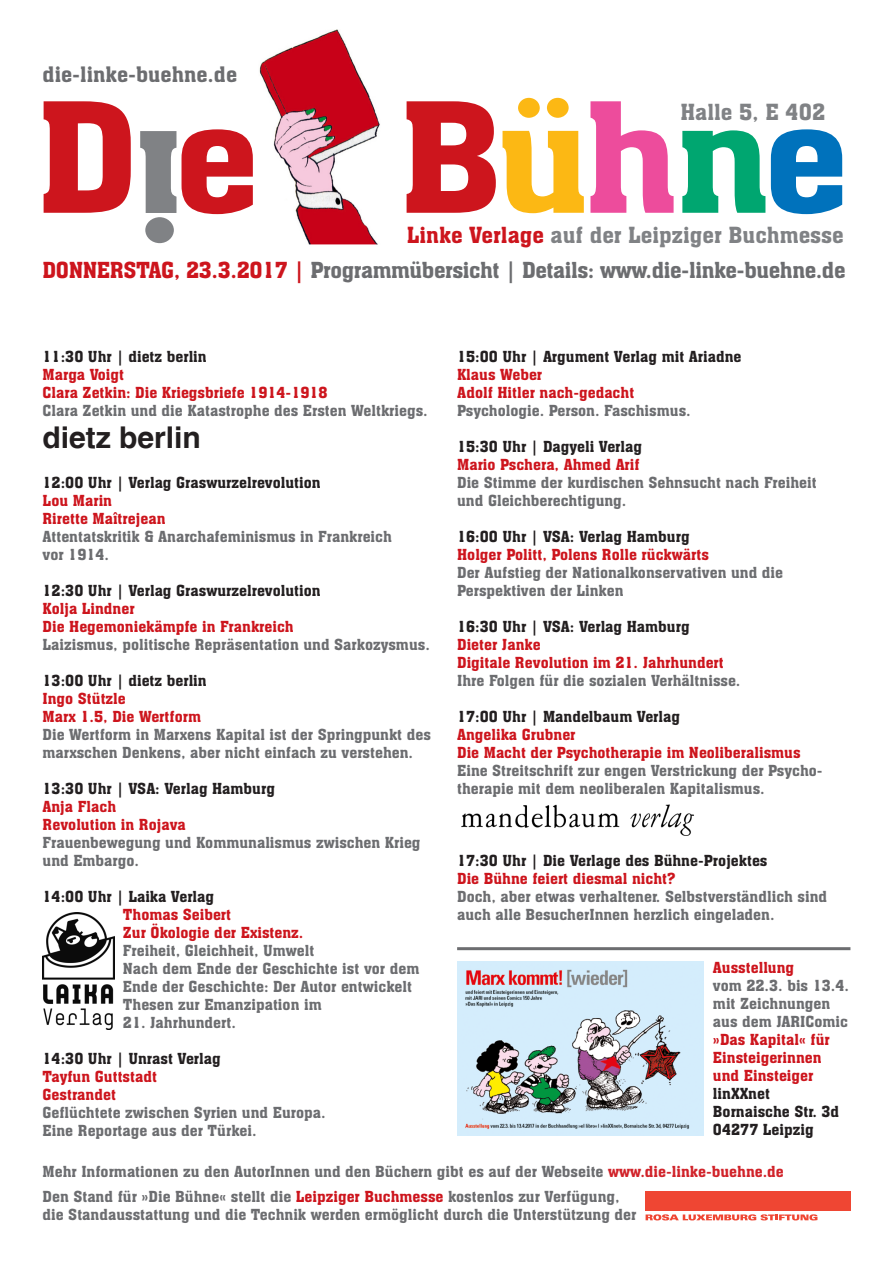
<style>
.page{position:relative;width:893px;height:1263px;background:#fff}
.page>*{position:absolute;margin:0;border:0;box-sizing:border-box;transform-origin:0 0}
.t1{font:150px "Aachen BT";letter-spacing:-.05em;color:#cd151d;scale:1.09 1}
.t2{font:150px "Aachen BT";color:#808285;scale:1.1 1}
.t3{font:700 30px "Helvetica";color:#231f20}
.t4{font:21.9px "Aachen BT";color:#808285}
.Fließtext{font:21.75px "Aachen BT";letter-spacing:-.02em;color:#6c6d70}
.Fließtext-2{font:21px "Aachen BT";color:#6c6d70}
.Fließtext-3{font:15px/18px "Aachen BT";color:#6c6d70}
.Autor{font:15px/18px "Aachen BT";color:#cd151d}
.Verlag{font:15px "Aachen BT";color:#231f20}
.s1{color:#fff}
.s2{color:#fcb814}
.s3{color:#ed4c9c}
.s4{color:#00a670}
.s5{color:#0072bc}
.s6{color:#cd151d}
.s7{color:#d1232a}
</style>
<div class="page">
<img style="left:259px;top:29px;width:121px;height:216px">
<img style="left:43px;top:912px;width:71px;height:117px">
<svg style="left:646px;top:1214px;width:171px;height:6px"></svg>
<div style="left:646px;top:1191px;width:204px;height:20px;background:#ef4633"></div>
<img style="left:457px;top:962px;width:247px;height:174px">
<img style="left:461px;top:804px;width:233px;height:32px">
<hr style="left:457px;top:947px;width:393px;height:3px;background:#6c6d70">
<p class="Fließtext-2" style="left:43px;top:61px;width:196px">die-linke-buehne.de</p>
<p class="t1" style="left:35px;top:63px;width:748px">D<span class="s1">i</span>e B<span class="s2">ü</span><span class="s3">h</span><span class="s4">n</span><span class="s5">e</span></p>
<p class="t4" style="left:680px;top:99px;width:146px">Halle 5, E 402</p>
<p class="t2" style="left:184px;top:280px;width:48px;rotate:-180deg">i</p>
<p class="t4" style="left:407px;top:221px;width:438px"><span class="s6">Linke Verlage</span> auf der Leipziger Buchmesse</p>
<p class="Fließtext" style="left:43px;top:256px;width:804px"><span class="s6">DONNERSTAG, 23.3.2017 |</span> Programmübersicht | Details: www.die-linke-buehne.de</p>
<p class="Verlag" style="left:43px;top:347px;width:166px">11:30 Uhr | dietz berlin</p>
<p class="Autor" style="left:43px;top:365px;width:83px">Marga Voigt</p>
<p class="Autor" style="left:43px;top:383px;width:287px">Clara Zetkin: Die Kriegsbriefe 1914-1918</p>
<p class="Fließtext-3" style="left:43px;top:401px;width:387px">Clara Zetkin und die Katastrophe des Ersten Weltkriegs.</p>
<p class="t3" style="left:43px;top:419px;width:160px">dietz berlin</p>
<p class="Verlag" style="left:43px;top:473px;width:280px">12:00 Uhr | Verlag Graswurzelrevolution</p>
<p class="Autor" style="left:43px;top:491px;width:71px">Lou Marin</p>
<p class="Autor" style="left:43px;top:509px;width:124px">Rirette Maîtrejean</p>
<p class="Fließtext-3" style="left:43px;top:527px;width:351px">Attentatskritik &amp; Anarchafeminismus in Frankreich</p>
<p class="Fließtext-3" style="left:43px;top:545px;width:68px">vor 1914.</p>
<p class="Verlag" style="left:43px;top:581px;width:280px">12:30 Uhr | Verlag Graswurzelrevolution</p>
<p class="Autor" style="left:43px;top:599px;width:94px">Kolja Lindner</p>
<p class="Autor" style="left:43px;top:617px;width:253px">Die Hegemoniekämpfe in Frankreich</p>
<p class="Fließtext-3" style="left:43px;top:635px;width:389px">Laizismus, politische Repräsentation und Sarkozysmus.</p>
<p class="Verlag" style="left:43px;top:671px;width:166px">13:00 Uhr | dietz berlin</p>
<p class="Autor" style="left:43px;top:689px;width:85px">Ingo Stützle</p>
<p class="Autor" style="left:43px;top:707px;width:160px">Marx 1.5, Die Wertform</p>
<p class="Fließtext-3" style="left:43px;top:725px;width:390px">Die Wertform in Marxens Kapital ist der Springpunkt des marxschen Denkens, aber nicht einfach zu verstehen.</p>
<p class="Verlag" style="left:43px;top:779px;width:234px">13:30 Uhr | VSA: Verlag Hamburg</p>
<p class="Autor" style="left:43px;top:797px;width:75px">Anja Flach</p>
<p class="Autor" style="left:43px;top:815px;width:145px">Revolution in Rojava</p>
<p class="Fließtext-3" style="left:43px;top:833px;width:380px">Frauenbewegung und Kommunalismus zwischen Krieg und Embargo.</p>
<p class="Verlag" style="left:43px;top:887px;width:173px">14:00 Uhr | Laika Verlag</p>
<p class="Autor" style="left:123px;top:905px;width:110px">Thomas Seibert</p>
<p class="Autor" style="left:123px;top:923px;width:182px">Zur Ökologie der Existenz.</p>
<p class="Fließtext-3" style="left:123px;top:941px;width:193px">Freiheit, Gleichheit, Umwelt</p>
<p class="Fließtext-3" style="left:123px;top:959px;width:298px">Nach dem Ende der Geschichte ist vor dem<br>Ende der Geschichte: Der Autor entwickelt<br>Thesen zur Emanzipation im</p>
<p class="Fließtext-3" style="left:123px;top:1013px;width:114px">21. Jahrhundert.</p>
<p class="Verlag" style="left:43px;top:1049px;width:180px">14:30 Uhr | Unrast Verlag</p>
<p class="Autor" style="left:43px;top:1067px;width:116px">Tayfun Guttstadt</p>
<p class="Autor" style="left:43px;top:1085px;width:75px">Gestrandet</p>
<p class="Fließtext-3" style="left:43px;top:1103px;width:285px">Geflüchtete zwischen Syrien und Europa.</p>
<p class="Fließtext-3" style="left:43px;top:1121px;width:216px">Eine Reportage aus der Türkei.</p>
<p class="Verlag" style="left:457px;top:347px;width:286px">15:00 Uhr | Argument Verlag mit Ariadne</p>
<p class="Autor" style="left:457px;top:365px;width:87px">Klaus Weber</p>
<p class="Autor" style="left:457px;top:383px;width:179px">Adolf Hitler nach-gedacht</p>
<p class="Fließtext-3" style="left:457px;top:401px;width:235px">Psychologie. Person. Faschismus.</p>
<p class="Verlag" style="left:457px;top:437px;width:186px">15:30 Uhr | Dagyeli Verlag</p>
<p class="Autor" style="left:457px;top:455px;width:184px">Mario Pschera, Ahmed Arif</p>
<p class="Fließtext-3" style="left:457px;top:473px;width:361px">Die Stimme der kurdischen Sehnsucht nach Freiheit</p>
<p class="Fließtext-3" style="left:457px;top:491px;width:171px">und Gleichberechtigung.</p>
<p class="Verlag" style="left:457px;top:527px;width:234px">16:00 Uhr | VSA: Verlag Hamburg</p>
<p class="Autor" style="left:457px;top:545px;width:253px">Holger Politt, Polens Rolle rückwärts</p>
<p class="Fließtext-3" style="left:457px;top:563px;width:327px">Der Aufstieg der Nationalkonservativen und die</p>
<p class="Fließtext-3" style="left:457px;top:581px;width:168px">Perspektiven der Linken</p>
<p class="Verlag" style="left:457px;top:617px;width:234px">16:30 Uhr | VSA: Verlag Hamburg</p>
<p class="Autor" style="left:457px;top:635px;width:85px">Dieter Janke</p>
<p class="Autor" style="left:457px;top:653px;width:268px">Digitale Revolution im 21. Jahrhundert</p>
<p class="Fließtext-3" style="left:457px;top:671px;width:285px">Ihre Folgen für die sozialen Verhältnisse.</p>
<p class="Verlag" style="left:457px;top:707px;width:225px">17:00 Uhr | Mandelbaum Verlag</p>
<p class="Autor" style="left:457px;top:725px;width:120px">Angelika Grubner</p>
<p class="Autor" style="left:457px;top:743px;width:345px">Die Macht der Psychotherapie im Neoliberalismus</p>
<p class="Fließtext-3" style="left:457px;top:761px;width:365px">Eine Streitschrift zur engen Verstrickung der Psycho&shy;therapie mit dem neoliberalen Kapitalismus.</p>
<p class="Verlag" style="left:457px;top:851px;width:312px">17:30 Uhr | Die Verlage des Bühne-Projektes</p>
<p class="Autor" style="left:457px;top:869px;width:220px">Die Bühne feiert diesmal nicht?</p>
<p class="Fließtext-3" style="left:457px;top:887px;width:372px">Doch, aber etwas verhaltener. Selbstverständlich sind auch alle BesucherInnen herzlich eingeladen.</p>
<p class="Autor" style="left:713px;top:958px;width:83px">Ausstellung</p>
<p class="Fließtext-3" style="left:713px;top:976px;width:138px">vom 22.3. bis 13.4.</p>
<p class="Fließtext-3" style="left:713px;top:994px;width:137px">mit Zeichnungen aus dem JARIComic</p>
<p class="Autor" style="left:713px;top:1030px;width:118px">»Das Kapital« für<br>Einsteigerinnen und Einsteiger</p>
<p class="Verlag" style="left:713px;top:1084px;width:59px">linXXnet</p>
<p class="Verlag" style="left:713px;top:1102px;width:128px">Bornaische Str. 3d</p>
<p class="Verlag" style="left:713px;top:1120px;width:102px">04277 Leipzig</p>
<p class="Fließtext-3" style="left:43px;top:1162px;width:743px">Mehr Informationen zu den AutorInnen und den Büchern gibt es auf der Webseite <span class="s7">www.die-linke-buehne.de</span></p>
<p class="Fließtext-3" style="left:43px;top:1188px;width:579px">Den Stand für »Die Bühne« stellt die <span class="s6">Leipziger Buchmesse</span> kostenlos zur Verfügung,</p>
<p class="Fließtext-3" style="left:43px;top:1206px;width:595px">die Standausstattung und die Technik werden ermöglicht durch die Unterstützung der</p>
</div>
